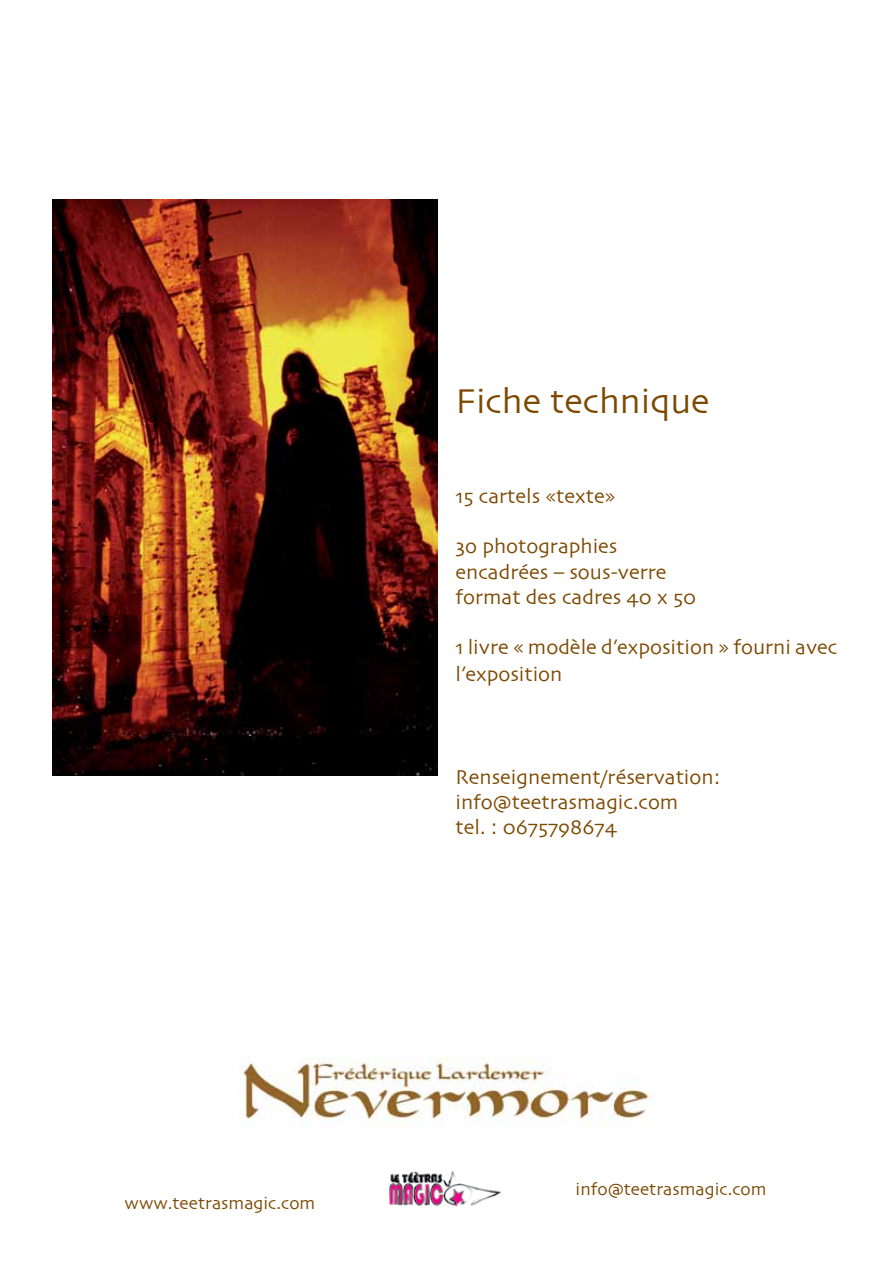
<style>
.page{position:relative;width:893px;height:1263px;background:#fff}
.page>*{position:absolute;margin:0;border:0;box-sizing:border-box;transform-origin:0 0}
.t1{font:36px "Skia";color:#7d4900}
.t2{font:21px/25.2px "Skia";color:#7d4900}
.t3{font:18px "Skia";color:#7d4900}
</style>
<div class="page">
<img style="left:240px;top:1057px;width:414px;height:70px">
<img style="left:389px;top:1171px;width:112px;height:36px">
<img style="left:52px;top:200px;width:385px;height:575px">
<p class="t3" style="left:125px;top:1192px;width:192px">www.teetrasmagic.com</p>
<h1 class="t1" style="left:455px;top:380px;width:256px">Fiche technique</h1>
<p class="t2" style="left:455px;top:485px;width:161px">15 cartels «texte»</p>
<p class="t2" style="left:455px;top:535px;width:242px">3o photographies encadrées – sous-verre format des cadres 40 x 50</p>
<p class="t2" style="left:455px;top:635px;width:383px;line-height:27px">1 livre « modèle d’exposition » fourni avec l’exposition</p>
<p class="t2" style="left:455px;top:766px;width:266px">Renseignement/réservation: info@teetrasmagic.com<br>tel. : 0675798674</p>
<p class="t3" style="left:576px;top:1179px;width:193px">info@teetrasmagic.com</p>
</div>
